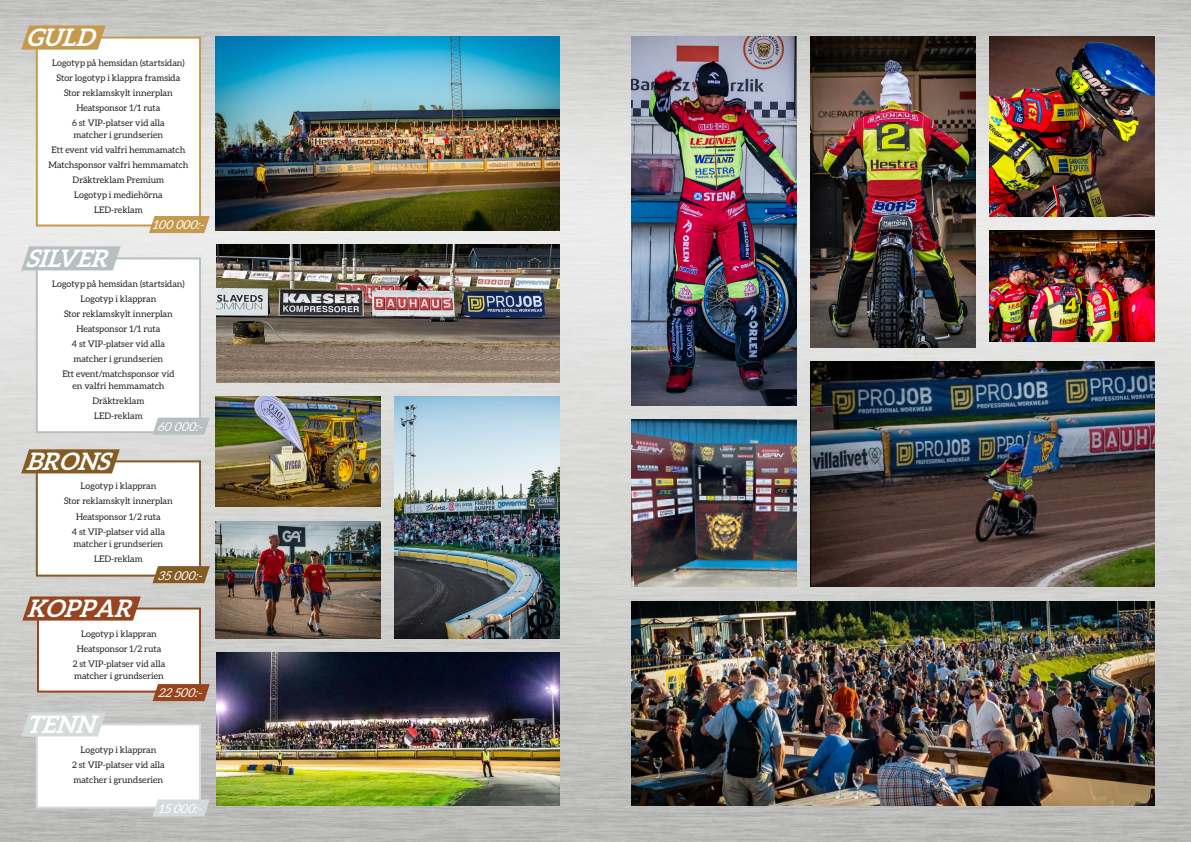
<style>
.page{position:relative;width:1191px;height:842px;background:#fff}
.page>*{position:absolute;margin:0;border:0;box-sizing:border-box;transform-origin:0 0}
.t1{font:italic 700 24.2px "Aleo";color:#fff}
.t2{font:italic 12.1px "Aleo";color:#fff}
.t3{font:9px "Aleo";color:#231f20}
</style>
<div class="page">
<img style="left:0;top:0;width:1191px;height:842px">
<div style="left:37px;top:258px;width:163px;height:174px;background:#fff"></div>
<div style="left:36px;top:257px;width:165px;height:176px;border:2px solid #b6c0c1"></div>
<div style="left:38px;top:608px;width:162px;height:84px;background:#fff"></div>
<div style="left:37px;top:607px;width:164px;height:86px;border:2px solid #96451f"></div>
<div style="left:37px;top:38px;width:163px;height:187px;background:#fff"></div>
<div style="left:36px;top:37px;width:165px;height:189px;border:2px solid #c69a4e"></div>
<div style="left:37px;top:461px;width:163px;height:115px;background:#fff"></div>
<div style="left:36px;top:460px;width:165px;height:117px;border:2px solid #845b22"></div>
<div style="left:37px;top:724px;width:163px;height:83px;background:#fff"></div>
<div style="left:36px;top:723px;width:165px;height:85px;border:2px solid #d5dbdb"></div>
<svg style="left:149px;top:216px;width:61px;height:17px"></svg>
<svg style="left:152px;top:566px;width:58px;height:17px"></svg>
<svg style="left:152px;top:799px;width:58px;height:17px"></svg>
<svg style="left:152px;top:418px;width:58px;height:17px"></svg>
<svg style="left:152px;top:684px;width:58px;height:17px"></svg>
<svg style="left:21px;top:26px;width:85px;height:24px;background:#c8a15d"></svg>
<svg style="left:21px;top:449px;width:99px;height:24px;background:#8c6733"></svg>
<svg style="left:21px;top:712px;width:85px;height:24px;background:#d5dada"></svg>
<svg style="left:21px;top:246px;width:100px;height:24px;background:#bbc4c5"></svg>
<svg style="left:22px;top:596px;width:119px;height:25px;background:#9d5432"></svg>
<img style="left:810px;top:36px;width:165px;height:312px">
<img style="left:215px;top:521px;width:165px;height:117px">
<img style="left:215px;top:396px;width:165px;height:110px">
<img style="left:631px;top:36px;width:165px;height:369px">
<img style="left:394px;top:396px;width:165px;height:242px">
<img style="left:990px;top:37px;width:165px;height:179px">
<img style="left:810px;top:362px;width:345px;height:225px">
<img style="left:216px;top:37px;width:344px;height:193px">
<img style="left:631px;top:601px;width:524px;height:205px">
<img style="left:631px;top:420px;width:165px;height:167px">
<img style="left:990px;top:230px;width:165px;height:112px">
<img style="left:216px;top:652px;width:344px;height:154px">
<img style="left:216px;top:244px;width:343px;height:138px">
<p class="t1" style="left:26px;top:23px;width:79px">GULD</p>
<p class="t3" style="left:52px;top:57px;width:134px">Logotyp på hemsidan (startsidan)</p>
<p class="t3" style="left:57px;top:72px;width:125px">Stor logotyp i klappra framsida</p>
<p class="t3" style="left:64px;top:87px;width:110px">Stor reklamskylt innerplan</p>
<p class="t3" style="left:76px;top:102px;width:86px">Heatsponsor 1/1 ruta</p>
<p class="t3" style="left:72px;top:117px;width:94px">6 st VIP-platser vid alla</p>
<p class="t3" style="left:74px;top:129px;width:91px">matcher i grundserien</p>
<p class="t3" style="left:52px;top:144px;width:135px">Ett event vid valfri hemmamatch</p>
<p class="t3" style="left:48px;top:159px;width:141px">Matchsponsor valfri hemmamatch</p>
<p class="t3" style="left:73px;top:174px;width:93px">Dräktreklam Premium</p>
<p class="t3" style="left:74px;top:189px;width:90px">Logotyp i mediehörna</p>
<p class="t3" style="left:94px;top:204px;width:50px">LED-reklam</p>
<p class="t1" style="left:26px;top:244px;width:93px">SILVER</p>
<p class="t2" style="left:152px;top:218px;width:58px">100000:-</p>
<p class="t3" style="left:52px;top:278px;width:134px">Logotyp på hemsidan (startsidan)</p>
<p class="t3" style="left:81px;top:293px;width:77px">Logotyp i klappran</p>
<p class="t3" style="left:64px;top:308px;width:110px">Stor reklamskylt innerplan</p>
<p class="t3" style="left:76px;top:323px;width:86px">Heatsponsor 1/1 ruta</p>
<p class="t3" style="left:72px;top:338px;width:95px">4 st VIP-platser vid alla</p>
<p class="t3" style="left:74px;top:353px;width:91px">matcher i grundserien</p>
<p class="t3" style="left:62px;top:368px;width:114px">Ett event/matchsponsor vid</p>
<p class="t3" style="left:72px;top:380px;width:94px">en valfri hemmamatch</p>
<p class="t3" style="left:92px;top:395px;width:54px">Dräktreklam</p>
<p class="t3" style="left:94px;top:410px;width:50px">LED-reklam</p>
<p class="t1" style="left:26px;top:446px;width:95px">BRONS</p>
<p class="t2" style="left:157px;top:420px;width:51px">60000:-</p>
<p class="t3" style="left:81px;top:481px;width:77px">Logotyp i klappran</p>
<p class="t3" style="left:64px;top:496px;width:110px">Stor reklamskylt innerplan</p>
<p class="t3" style="left:76px;top:511px;width:86px">Heatsponsor 1/2 ruta</p>
<p class="t3" style="left:72px;top:526px;width:95px">4 st VIP-platser vid alla</p>
<p class="t3" style="left:74px;top:538px;width:91px">matcher i grundserien</p>
<p class="t3" style="left:94px;top:553px;width:50px">LED-reklam</p>
<p class="t1" style="left:27px;top:594px;width:115px">KOPPAR</p>
<p class="t2" style="left:157px;top:568px;width:50px">35000:-</p>
<p class="t3" style="left:81px;top:628px;width:77px">Logotyp i klappran</p>
<p class="t3" style="left:77px;top:643px;width:86px">Heatsponsor 1/2 ruta</p>
<p class="t3" style="left:73px;top:658px;width:94px">2 st VIP-platser vid alla</p>
<p class="t3" style="left:74px;top:670px;width:91px">matcher i grundserien</p>
<p class="t1" style="left:26px;top:710px;width:80px">TENN</p>
<p class="t2" style="left:158px;top:686px;width:50px">22500:-</p>
<p class="t3" style="left:81px;top:744px;width:77px">Logotyp i klappran</p>
<p class="t3" style="left:72px;top:759px;width:94px">2 st VIP-platser vid alla</p>
<p class="t3" style="left:74px;top:774px;width:91px">matcher i grundserien</p>
<p class="t2" style="left:158px;top:801px;width:50px">15000:-</p>
</div>
